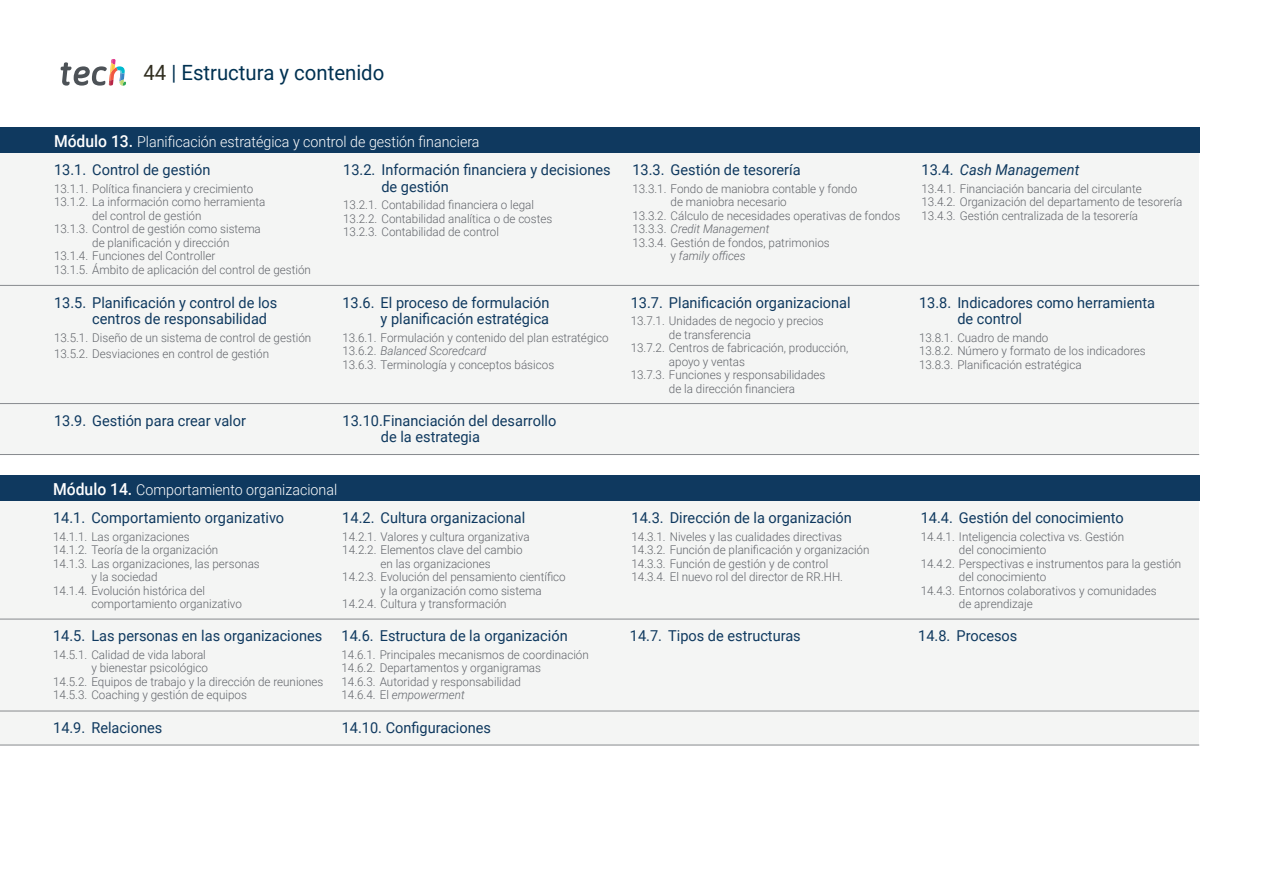
<style>
.page{position:relative;width:1263px;height:893px;background:#fff}
.page>*{position:absolute;margin:0;border:0;box-sizing:border-box;transform-origin:0 0}
.t1{font:21px "Roboto";color:#013151}
.t2{font:15px/16.5px "Roboto";color:#0f395f}
.t3{font:300 15px "Roboto";color:#fff;scale:.95 1}
.t4{font:italic 15px "Roboto";color:#0f395f}
.t5{font:300 12px/13.5px "Roboto";color:#61646a}
.t6{font:italic 300 12px "Roboto";color:#61646a}
.s1{color:#312e20}
.s2{font-weight:500;font-size:16.5px}
.s3{font-style:italic}
.s4{font-style:normal}
</style>
<div class="page">
<div style="left:0;top:153px;width:1199px;height:302px;background:#f4f5f4"></div>
<div style="left:0;top:128px;width:1199px;height:25px;background:#0f395f"></div>
<hr style="left:0;top:285px;width:1199px;height:1px;background:#878a8e">
<hr style="left:0;top:403px;width:1199px;height:1px;background:#878a8e">
<hr style="left:0;top:454px;width:1199px;height:1px;background:#878a8e">
<div style="left:0;top:501px;width:1199px;height:244px;background:#f4f5f4"></div>
<div style="left:0;top:476px;width:1199px;height:25px;background:#0f395f"></div>
<hr style="left:0;top:619px;width:1199px;height:1px;background:#878a8e">
<hr style="left:0;top:711px;width:1199px;height:1px;background:#878a8e">
<hr style="left:0;top:745px;width:1199px;height:1px;background:#878a8e">
<svg style="left:61px;top:59px;width:65px;height:27px"></svg>
<h1 class="t1" style="left:144px;top:57px;width:242px"><span class="s1">44</span> | Estructura y contenido</h1>
<p class="t3" style="left:54px;top:131px;width:449px"><span class="s2">Módulo 13.</span> Planificación estratégica y control de gestión financiera</p>
<p class="t2" style="left:54px;top:161px;width:158px">13.1. Control de gestión</p>
<p class="t5" style="left:54px;top:182px;width:201px">13.1.1. Política financiera y crecimiento</p>
<p class="t5" style="left:54px;top:195px;width:213px">13.1.2. La información como herramienta</p>
<p class="t5" style="left:92px;top:209px;width:111px">del control de gestión</p>
<p class="t5" style="left:54px;top:222px;width:208px">13.1.3. Control de gestión como sistema</p>
<p class="t5" style="left:92px;top:236px;width:139px">de planificación y dirección</p>
<p class="t5" style="left:54px;top:249px;width:163px">13.1.4. Funciones del Controller</p>
<p class="t5" style="left:54px;top:263px;width:258px">13.1.5. Ámbito de aplicación del control de gestión</p>
<p class="t2" style="left:92px;top:294px;width:187px;text-indent:-38px">13.5. Planificación y control de los centros de responsabilidad</p>
<p class="t5" style="left:54px;top:329px;width:259px;line-height:16.5px">13.5.1. Diseño de un sistema de control de gestión<br>13.5.2. Desviaciones en control de gestión</p>
<p class="t2" style="left:381px;top:161px;width:231px;text-indent:-38px">13.2. Información financiera y decisiones de gestión</p>
<p class="t5" style="left:343px;top:198px;width:211px">13.2.1. Contabilidad financiera o legal<br>13.2.2. Contabilidad analítica o de costes<br>13.2.3. Contabilidad de control</p>
<p class="t2" style="left:342px;top:294px;width:209px;text-align:right">13.6. El proceso de formulación y planificación estratégica</p>
<p class="t5" style="left:342px;top:330px;width:268px">13.6.1. Formulación y contenido del plan estratégico<br>13.6.2. <span class="s3">Balanced Scoredcard<br></span>13.6.3. Terminología y conceptos básicos</p>
<p class="t2" style="left:54px;top:412px;width:194px">13.9. Gestión para crear valor</p>
<p class="t2" style="left:381px;top:412px;width:177px;text-indent:-38px">13.10.Financiación del desarrollo de la estrategia</p>
<p class="t3" style="left:53px;top:479px;width:301px"><span class="s2">Módulo 14.</span> Comportamiento organizacional</p>
<p class="t2" style="left:53px;top:509px;width:233px">14.1. Comportamiento organizativo</p>
<p class="t5" style="left:53px;top:529px;width:138px">14.1.1. Las organizaciones</p>
<p class="t5" style="left:53px;top:543px;width:167px">14.1.2. Teoría de la organización</p>
<p class="t5" style="left:53px;top:556px;width:208px">14.1.3. Las organizaciones, las personas</p>
<p class="t5" style="left:91px;top:570px;width:68px">y la sociedad</p>
<p class="t5" style="left:53px;top:583px;width:153px">14.1.4. Evolución histórica del</p>
<p class="t5" style="left:91px;top:597px;width:152px">comportamiento organizativo</p>
<p class="t2" style="left:53px;top:627px;width:271px">14.5. Las personas en las organizaciones</p>
<p class="t5" style="left:53px;top:647px;width:154px">14.5.1. Calidad de vida laboral</p>
<p class="t5" style="left:91px;top:661px;width:118px">y bienestar psicológico</p>
<p class="t5" style="left:53px;top:674px;width:272px">14.5.2. Equipos de trabajo y la dirección de reuniones</p>
<p class="t5" style="left:53px;top:688px;width:195px">14.5.3. Coaching y gestión de equipos</p>
<p class="t2" style="left:342px;top:509px;width:185px">14.2. Cultura organizacional</p>
<p class="t5" style="left:342px;top:529px;width:189px">14.2.1. Valores y cultura organizativa</p>
<p class="t5" style="left:342px;top:543px;width:182px">14.2.2. Elementos clave del cambio</p>
<p class="t5" style="left:381px;top:556px;width:112px">en las organizaciones</p>
<p class="t5" style="left:342px;top:570px;width:225px">14.2.3. Evolución del pensamiento científico</p>
<p class="t5" style="left:381px;top:583px;width:163px">y la organización como sistema</p>
<p class="t5" style="left:342px;top:597px;width:166px">14.2.4. Cultura y transformación</p>
<p class="t2" style="left:341px;top:627px;width:228px">14.6. Estructura de la organización</p>
<p class="t5" style="left:341px;top:647px;width:249px">14.6.1. Principales mecanismos de coordinación 14.6.2. Departamentos y organigramas<br>14.6.3. Autoridad y responsabilidad<br>14.6.4. El <span class="s3">empowerment</span></p>
<p class="t2" style="left:53px;top:719px;width:111px">14.9. Relaciones</p>
<p class="t2" style="left:342px;top:719px;width:151px">14.10. Configuraciones</p>
<p class="t2" style="left:632px;top:161px;width:170px">13.3. Gestión de tesorería</p>
<p class="t5" style="left:632px;top:182px;width:226px">13.3.1. Fondo de maniobra contable y fondo</p>
<p class="t5" style="left:671px;top:195px;width:118px">de maniobra necesario</p>
<p class="t5" style="left:632px;top:209px;width:269px">13.3.2. Cálculo de necesidades operativas de fondos</p>
<p class="t6" style="left:632px;top:221px;width:139px"><span class="s4">13.3.3.</span> Credit Management</p>
<p class="t5" style="left:632px;top:236px;width:199px">13.3.4. Gestión de fondos, patrimonios</p>
<p class="t6" style="left:671px;top:248px;width:77px"><span class="s4">y</span> family offices</p>
<p class="t2" style="left:631px;top:294px;width:221px">13.7. Planificación organizacional</p>
<p class="t5" style="left:631px;top:314px;width:195px">13.7.1. Unidades de negocio y precios</p>
<p class="t5" style="left:669px;top:327px;width:84px">de transferencia</p>
<p class="t5" style="left:631px;top:341px;width:219px">13.7.2. Centros de fabricación, producción,</p>
<p class="t5" style="left:669px;top:354px;width:78px">apoyo y ventas</p>
<p class="t5" style="left:631px;top:368px;width:196px">13.7.3. Funciones y responsabilidades</p>
<p class="t5" style="left:669px;top:381px;width:128px">de la dirección financiera</p>
<p class="t4" style="left:921px;top:159px;width:159px"><span class="s4">13.4.</span> Cash Management</p>
<p class="t5" style="left:921px;top:182px;width:262px">13.4.1. Financiación bancaria del circulante<br>13.4.2. Organización del departamento de tesorería<br>13.4.3. Gestión centralizada de la tesorería</p>
<p class="t2" style="left:957px;top:294px;width:199px;text-indent:-38px">13.8. Indicadores como herramienta de control</p>
<p class="t5" style="left:919px;top:330px;width:228px">13.8.1. Cuadro de mando<br>13.8.2. Número y formato de los indicadores<br>13.8.3. Planificación estratégica</p>
<p class="t2" style="left:631px;top:509px;width:222px">14.3. Dirección de la organización</p>
<p class="t5" style="left:631px;top:529px;width:240px">14.3.1. Niveles y las cualidades directivas 14.3.2. Función de planificación y organización 14.3.3. Función de gestión y de control<br>14.3.4. El nuevo rol del director de RR.HH.</p>
<p class="t2" style="left:921px;top:509px;width:204px">14.4. Gestión del conocimiento</p>
<p class="t5" style="left:921px;top:529px;width:205px">14.4.1. Inteligencia colectiva vs. Gestión</p>
<p class="t5" style="left:959px;top:543px;width:89px">del conocimiento</p>
<p class="t5" style="left:921px;top:556px;width:262px">14.4.2. Perspectivas e instrumentos para la gestión</p>
<p class="t5" style="left:959px;top:570px;width:89px">del conocimiento</p>
<p class="t5" style="left:921px;top:583px;width:237px">14.4.3. Entornos colaborativos y comunidades</p>
<p class="t5" style="left:959px;top:597px;width:75px">de aprendizaje</p>
<p class="t2" style="left:630px;top:627px;width:172px">14.7. Tipos de estructuras</p>
<p class="t2" style="left:918px;top:627px;width:101px">14.8. Procesos</p>
</div>
